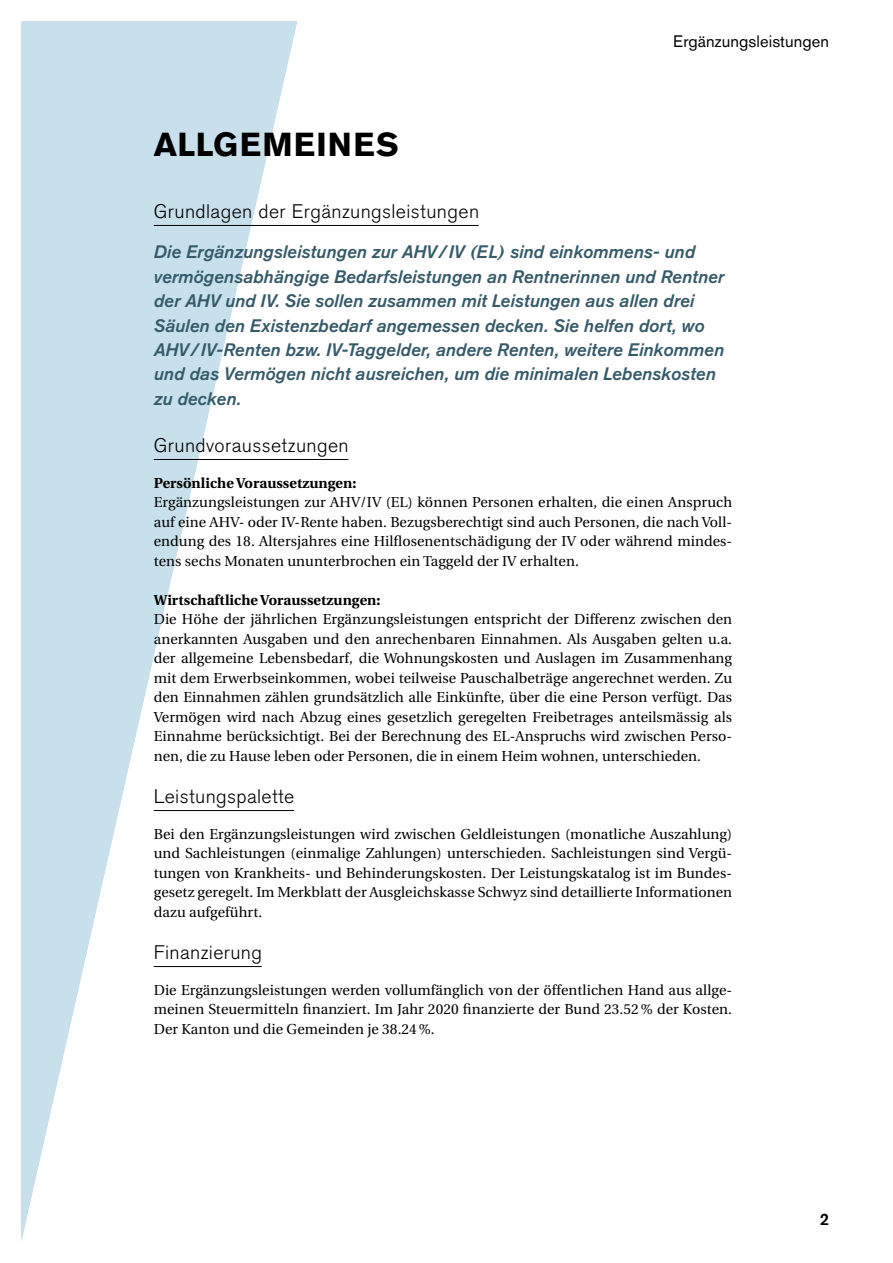
<style>
.page{position:relative;width:893px;height:1263px;background:#fff}
.page>*{position:absolute;margin:0;border:0;box-sizing:border-box;transform-origin:0 0}
.t1{font:700 33px "Akzidenz Grotesk BQ";letter-spacing:.04em;color:#000}
.t2{font:300 19.5px "Akzidenz Grotesk BQ";letter-spacing:.02em;color:#000}
.t3{font:italic 500 18px/24.3px "Akzidenz Grotesk BQ";color:#355b69}
.t4{font:16.5px "Akzidenz Grotesk BQ";letter-spacing:.005em;color:#000}
.t5{font:500 16.5px "Akzidenz Grotesk BQ";color:#000}
.t6{font:14.4px/19.5px "Utopia";letter-spacing:.005em;color:#000;text-align:justify}
.t7{font:700 14.4px "Utopia";letter-spacing:.005em;color:#000}
</style>
<div class="page">
<svg style="left:21px;top:21px;width:276px;height:1220px"></svg>
<hr style="left:154px;top:225px;width:325px;height:1px;background:#000">
<hr style="left:154px;top:459px;width:194px;height:1px;background:#000">
<hr style="left:154px;top:810px;width:140px;height:1px;background:#000">
<hr style="left:154px;top:966px;width:108px;height:1px;background:#000">
<h1 class="t1" style="left:154px;top:125px;width:246px">ALLGEMEINES</h1>
<p class="t4" style="left:673px;top:31px;width:157px">Ergänzungsleistungen</p>
<h2 class="t2" style="left:154px;top:200px;width:327px">Grundlagen der Ergänzungsleistungen</h2>
<p class="t3" style="left:154px;top:240px;width:572px">Die Ergänzungsleistungen zur AHV/ IV (EL) sind einkommens- und vermögensabhängige Bedarfsleistungen an Rentnerinnen und Rentner der AHV und IV. Sie sollen zusammen mit Leistungen aus allen drei Säulen den Existenzbedarf angemessen decken. Sie helfen dort, wo AHV/ IV-Renten bzw. IV-Taggelder, andere Renten, weitere Einkommen und das Vermögen nicht ausreichen, um die minimalen Lebenskosten zu decken.</p>
<h2 class="t2" style="left:154px;top:434px;width:196px">Grundvoraussetzungen</h2>
<p class="t7" style="left:154px;top:474px;width:204px">Persönliche Voraussetzungen:</p>
<p class="t6" style="left:154px;top:493px;width:580px">Ergänzungsleistungen zur AHV/IV (EL) können Personen erhalten, die einen Anspruch auf eine AHV- oder IV-Rente haben. Bezugsberechtigt sind auch Personen, die nach Voll&shy;endung des 18. Altersjahres eine Hilflosenentschädigung der IV oder während mindes&shy;tens sechs Monaten ununterbrochen ein Taggeld der IV erhalten.</p>
<p class="t7" style="left:154px;top:591px;width:228px">Wirtschaftliche Voraussetzungen:</p>
<p class="t6" style="left:154px;top:610px;width:580px">Die Höhe der jährlichen Ergänzungsleistungen entspricht der Differenz zwischen den anerkannten Ausgaben und den anrechenbaren Einnahmen. Als Ausgaben gelten u.a. der allgemeine Lebensbedarf, die Wohnungskosten und Auslagen im Zusammenhang mit dem Erwerbseinkommen, wobei teilweise Pauschalbeträge angerechnet werden. Zu den Einnahmen zählen grundsätzlich alle Einkünfte, über die eine Person verfügt. Das Vermögen wird nach Abzug eines gesetzlich geregelten Freibetrages anteilsmässig als Einnahme berücksichtigt. Bei der Berechnung des EL-Anspruchs wird zwischen Perso&shy;nen, die zu Hause leben oder Personen, die in einem Heim wohnen, unterschieden.</p>
<h2 class="t2" style="left:154px;top:785px;width:142px">Leistungspalette</h2>
<p class="t6" style="left:154px;top:824px;width:580px">Bei den Ergänzungsleistungen wird zwischen Geldleistungen (monatliche Auszahlung) und Sachleistungen (einmalige Zahlungen) unterschieden. Sachleistungen sind Vergü&shy;tungen von Krankheits- und Behinderungskosten. Der Leistungskatalog ist im Bundes&shy;gesetz geregelt. Im Merkblatt der Ausgleichskasse Schwyz sind detaillierte Informationen dazu aufgeführt.</p>
<h2 class="t2" style="left:154px;top:941px;width:110px">Finanzierung</h2>
<p class="t6" style="left:154px;top:980px;width:580px">Die Ergänzungsleistungen werden vollumfänglich von der öffentlichen Hand aus allge&shy;meinen Steuermitteln finanziert. Im Jahr 2020 finanzierte der Bund 23.52% der Kosten.<br>Der Kanton und die Gemeinden je 38.24%.</p>
<p class="t5" style="left:820px;top:1209px;width:11px">2</p>
</div>
